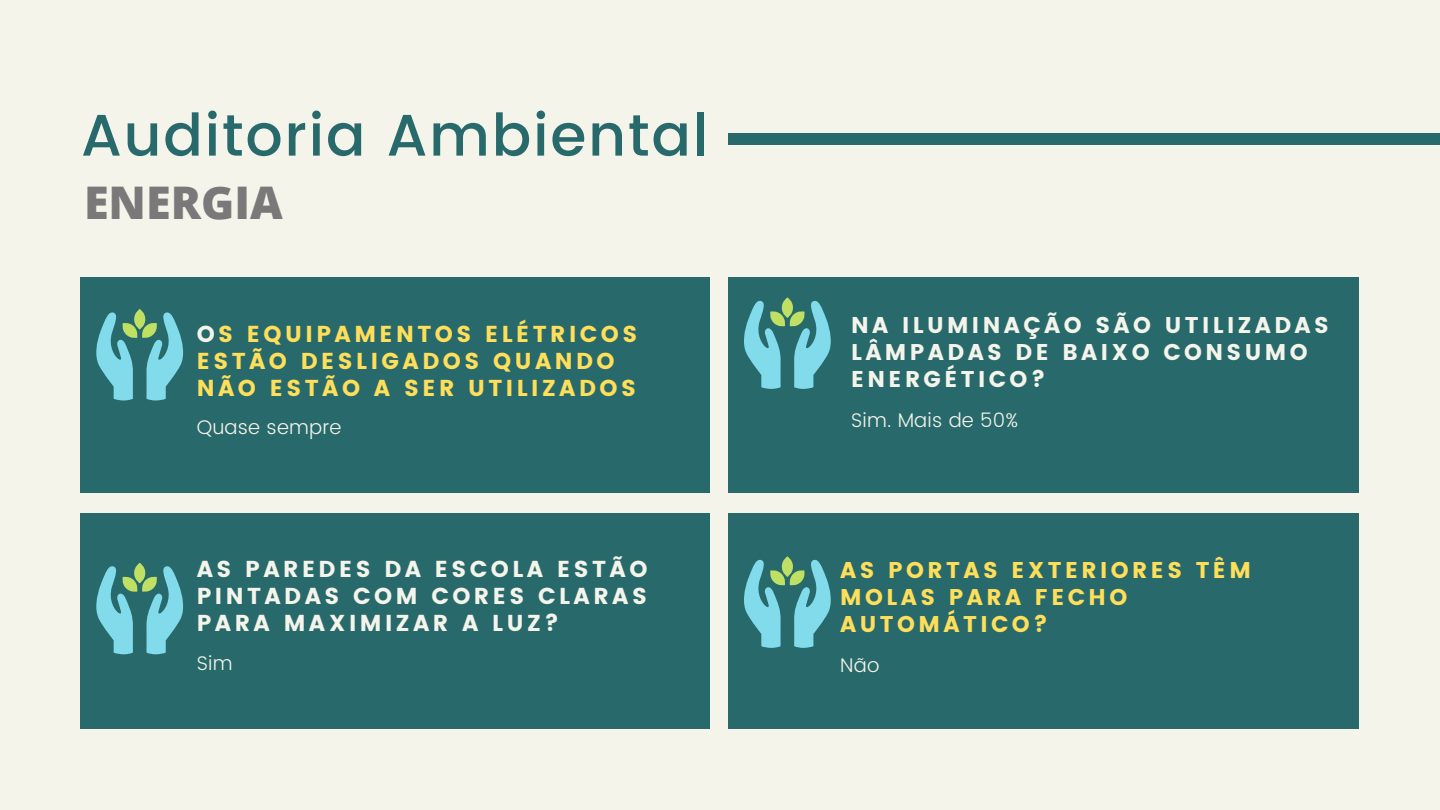
<style>
.page{position:relative;width:1440px;height:810px;background:#f4f4ea}
.page>*{position:absolute;margin:0;border:0;box-sizing:border-box;transform-origin:0 0}
.t1{font:500 58.5px "Poppins";letter-spacing:.03em;color:#286a6c}
.t2{font:800 45px "Open Sans";color:#7b7879}
.t3{font:23px/27px "Poppins";letter-spacing:.15em;color:#ffde59}
.t4{font:23px/27px "Poppins";letter-spacing:.15em;color:#f4f4ea;text-align:justify}
.t5{font:22.7px/27px "Poppins";letter-spacing:.15em;color:#f4f4ea}
.t6{font:22.7px/27px "Poppins";letter-spacing:.15em;color:#ffde59}
.t7{font:300 19.7px "Poppins";letter-spacing:.01em;color:#f4f4ea}
.s1{color:#f4f4ea}
</style>
<div class="page">
<div style="left:80px;top:513px;width:630px;height:216px;background:#286a6c"></div>
<div style="left:80px;top:277px;width:630px;height:216px;background:#286a6c"></div>
<div style="left:728px;top:277px;width:630px;height:216px;background:#286a6c"></div>
<div style="left:728px;top:513px;width:630px;height:216px;background:#286a6c"></div>
<div style="left:728px;top:133px;width:712px;height:12px;background:#286a6c"></div>
<svg style="left:96px;top:309px;width:87px;height:91px"></svg>
<svg style="left:744px;top:297px;width:87px;height:92px"></svg>
<svg style="left:96px;top:563px;width:87px;height:91px"></svg>
<svg style="left:744px;top:556px;width:87px;height:92px"></svg>
<h1 class="t1" style="left:81px;top:101px;width:629px">Auditoria Ambiental</h1>
<h2 class="t2" style="left:84px;top:171px;width:200px">ENERGIA</h2>
<p class="t3" style="left:197px;top:321px;width:442px"><span class="s1">O</span>S EQUIPAMENTOS ELÉTRICOS<br>ESTÃO DESLIGADOS QUANDO<br>NÃO ESTÃO A SER UTILIZADOS</p>
<p class="t7" style="left:197px;top:416px;width:146px">Quase sempre</p>
<p class="t4" style="left:197px;top:555px;width:452px">AS PAREDES DA ESCOLA ESTÃO PINTADAS COM CORES CLARAS PARA MAXIMIZAR A LUZ?</p>
<p class="t7" style="left:197px;top:652px;width:37px">Sim</p>
<p class="t5" style="left:851px;top:311px;width:479px">NA ILUMINAÇÃO SÃO UTILIZADAS<br>LÂMPADAS DE BAIXO CONSUMO<br>ENERGÉTICO?</p>
<p class="t7" style="left:851px;top:408px;width:169px">Sim. Mais de 50%</p>
<p class="t6" style="left:840px;top:557px;width:412px">AS PORTAS EXTERIORES TÊM<br>MOLAS PARA FECHO<br>AUTOMÁTICO?</p>
<p class="t7" style="left:840px;top:653px;width:41px">Não</p>
</div>
